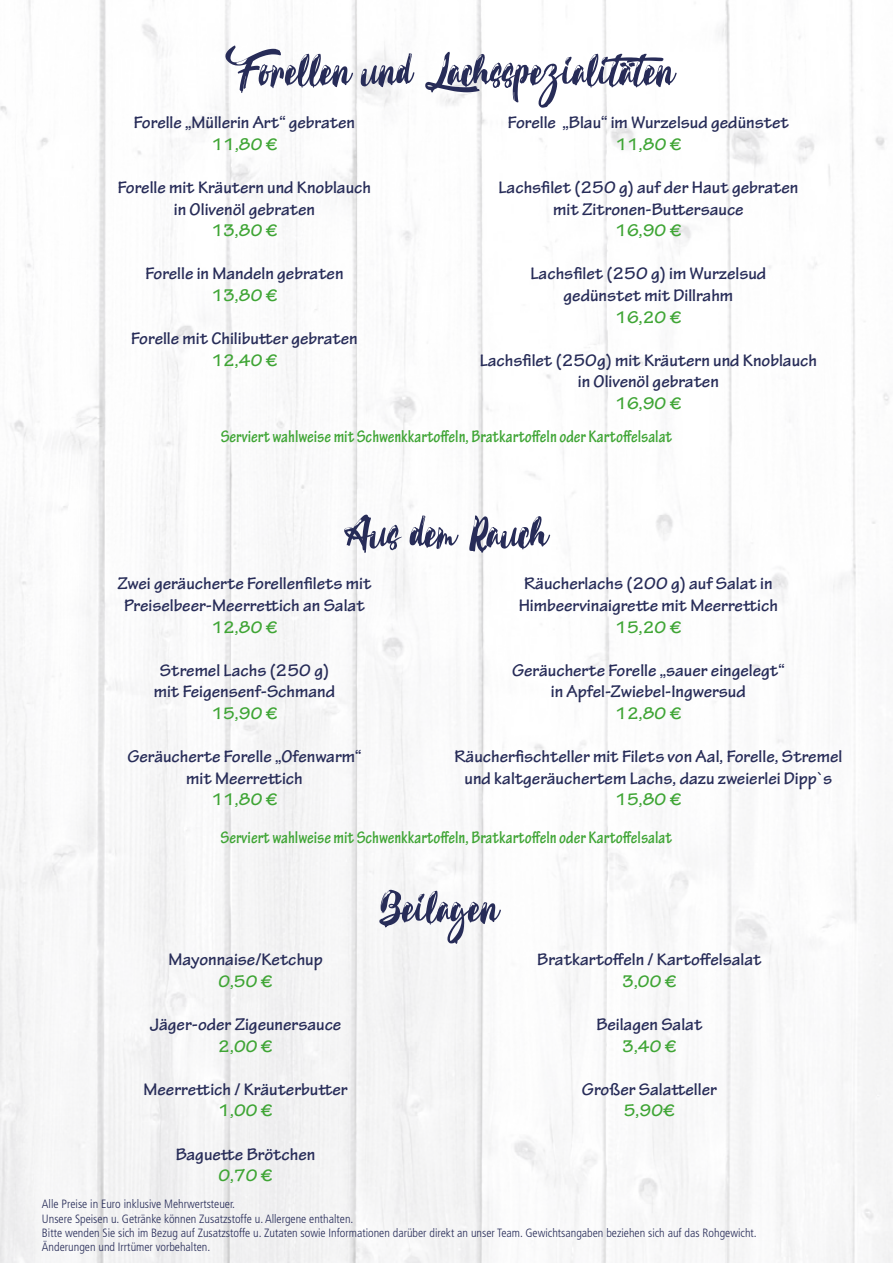
<style>
.page{position:relative;width:893px;height:1263px;background:#fff}
.page>*{position:absolute;margin:0;border:0;box-sizing:border-box;transform-origin:0 0}
.t1{font:54px "Calypsoka";color:#272c58}
.t2{font:700 18px/21.6px "Tekton Pro";color:#272c58;text-align:center}
.t3{font:700 condensed 18px "Tekton Pro";color:#3fa535}
.t4{font:700 18px "Tekton Pro";color:#3fa535}
.t5{font:300 condensed 12px/14.4px "Frutiger LT Std";color:#272c58}
</style>
<div class="page">
<svg style="left:620px;top:62px;width:15px;height:5px"></svg>
<h1 class="t1" style="left:218px;top:46px;width:459px">Forellen und Lachsspezialitaten</h1>
<p class="t2" style="left:134px;top:112px;width:223px">Forelle „Müllerin Art“ gebraten</p>
<p class="t4" style="left:211px;top:134px;width:68px">11,80 €</p>
<p class="t2" style="left:118px;top:177px;width:255px">Forelle mit Kräutern und Knoblauch in Olivenöl gebraten</p>
<p class="t4" style="left:211px;top:220px;width:68px">13,80 €</p>
<p class="t2" style="left:145px;top:263px;width:200px">Forelle in Mandeln gebraten</p>
<p class="t4" style="left:211px;top:285px;width:68px">13,80 €</p>
<p class="t2" style="left:131px;top:328px;width:228px">Forelle mit Chilibutter gebraten</p>
<p class="t4" style="left:211px;top:350px;width:68px">12,40 €</p>
<p class="t2" style="left:508px;top:112px;width:282px">Forelle „Blau“ im Wurzelsud gedünstet</p>
<p class="t4" style="left:615px;top:134px;width:68px">11,80 €</p>
<p class="t2" style="left:498px;top:177px;width:301px">Lachsfilet (250 g) auf der Haut gebraten mit Zitronen-Buttersauce</p>
<p class="t4" style="left:615px;top:220px;width:68px">16,90 €</p>
<p class="t2" style="left:530px;top:263px;width:237px">Lachsfilet (250 g) im Wurzelsud gedünstet mit Dillrahm</p>
<p class="t4" style="left:615px;top:306px;width:68px">16,20 €</p>
<p class="t2" style="left:480px;top:350px;width:339px">Lachsfilet (250g) mit Kräutern und Knoblauch in Olivenöl gebraten</p>
<p class="t4" style="left:615px;top:393px;width:68px">16,90 €</p>
<p class="t3" style="left:221px;top:426px;width:453px">Serviert wahlweise mit Schwenkkartoffeln, Bratkartoffeln oder Kartoffelsalat</p>
<h1 class="t1" style="left:344px;top:508px;width:206px">Aus dem Rauch</h1>
<p class="t2" style="left:117px;top:573px;width:256px">Zwei geräucherte Forellenfilets mit<br>Preiselbeer-Meerrettich an Salat</p>
<p class="t4" style="left:211px;top:616px;width:68px">12,80 €</p>
<p class="t2" style="left:154px;top:660px;width:183px">Stremel Lachs (250 g) mit Feigensenf-Schmand</p>
<p class="t4" style="left:211px;top:703px;width:68px">15,90 €</p>
<p class="t2" style="left:127px;top:746px;width:235px">Geräucherte Forelle „Ofenwarm“ mit Meerrettich</p>
<p class="t4" style="left:211px;top:789px;width:68px">11,80 €</p>
<p class="t2" style="left:519px;top:573px;width:261px;text-align:left">Räucherlachs (200 g) auf Salat in<br>Himbeervinaigrette mit Meerrettich</p>
<p class="t4" style="left:615px;top:616px;width:68px">15,20 €</p>
<p class="t2" style="left:512px;top:659px;width:274px">Geräucherte Forelle „sauer eingelegt“ in Apfel-Zwiebel-Ingwersud</p>
<p class="t4" style="left:615px;top:703px;width:68px">12,80 €</p>
<p class="t2" style="left:454px;top:746px;width:389px">Räucherfischteller mit Filets von Aal, Forelle, Stremel und kaltgeräuchertem Lachs, dazu zweierlei Dipp`s</p>
<p class="t4" style="left:615px;top:789px;width:68px">15,80 €</p>
<p class="t3" style="left:221px;top:827px;width:453px">Serviert wahlweise mit Schwenkkartoffeln, Bratkartoffeln oder Kartoffelsalat</p>
<p class="t2" style="left:168px;top:949px;width:156px">Mayonnaise/Ketchup</p>
<p class="t4" style="left:218px;top:970px;width:56px">0,50 €</p>
<p class="t2" style="left:150px;top:1014px;width:193px">Jäger-oder Zigeunersauce</p>
<p class="t4" style="left:218px;top:1035px;width:56px">2,00 €</p>
<p class="t2" style="left:143px;top:1078px;width:206px">Meerrettich / Kräuterbutter</p>
<p class="t4" style="left:218px;top:1100px;width:56px">1,00 €</p>
<p class="t2" style="left:176px;top:1143px;width:141px">Baguette Brötchen</p>
<p class="t4" style="left:218px;top:1165px;width:56px">0,70 €</p>
<h1 class="t1" style="left:378px;top:882px;width:123px">Beilagen</h1>
<p class="t2" style="left:537px;top:949px;width:226px">Bratkartoffeln / Kartoffelsalat</p>
<p class="t4" style="left:622px;top:970px;width:56px">3,00 €</p>
<p class="t2" style="left:596px;top:1014px;width:108px">Beilagen Salat</p>
<p class="t4" style="left:622px;top:1035px;width:56px">3,40 €</p>
<p class="t2" style="left:582px;top:1078px;width:137px">Großer Salatteller</p>
<p class="t4" style="left:624px;top:1100px;width:53px">5,90€</p>
<p class="t5" style="left:42px;top:1197px;width:716px">Alle Preise in Euro inklusive Mehrwertsteuer.<br>Unsere Speisen u. Getränke können Zusatzstoffe u. Allergene enthalten.<br>Bitte wenden Sie sich im Bezug auf Zusatzstoffe u. Zutaten sowie Informationen darüber direkt an unser Team. Gewichtsangaben beziehen sich auf das Rohgewicht.<br>Änderungen und Irrtümer vorbehalten.</p>
</div>
